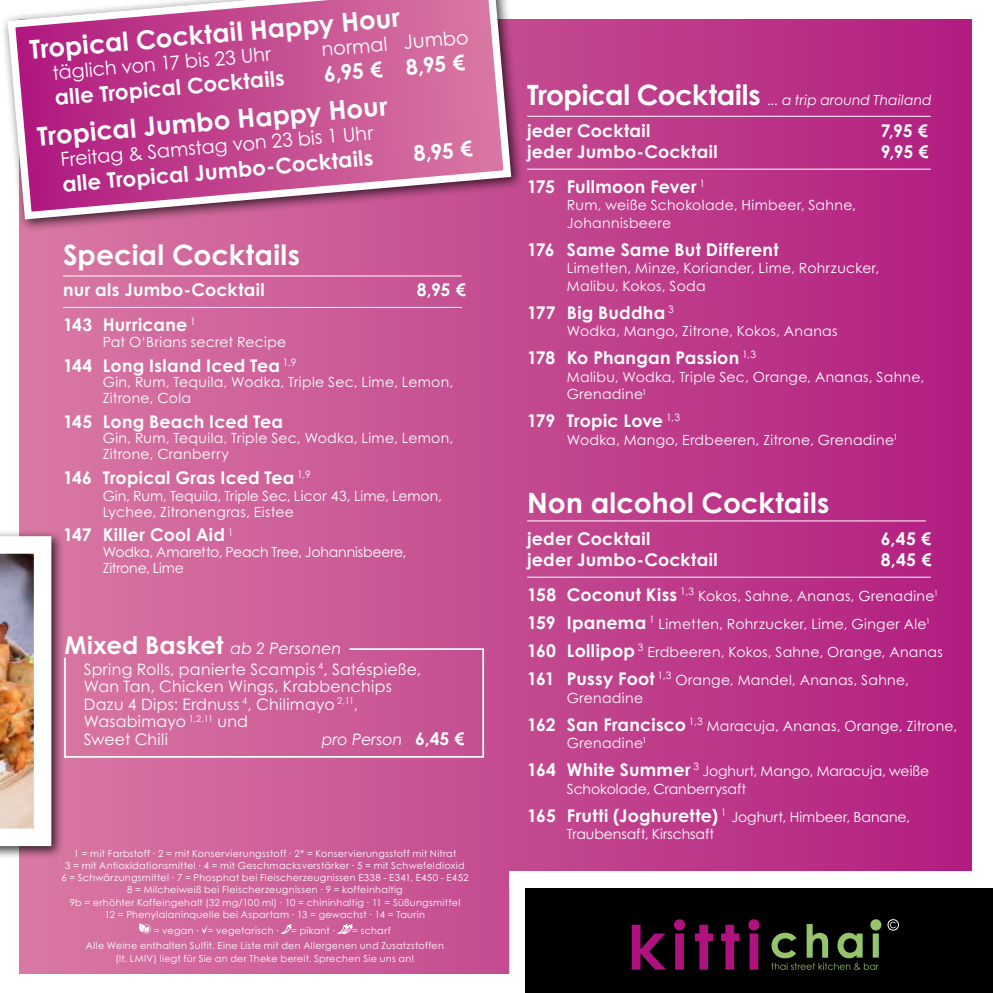
<style>
.page{position:relative;width:993px;height:993px;background:#fff}
.page>*{position:absolute;margin:0;border:0;box-sizing:border-box;transform-origin:0 0}
.t1{font:700 28px "Century Gothic Std";letter-spacing:.005em;color:#fff}
.t2{font:700 26.07px "Century Gothic Std";color:#fff}
.t3{font:700 24.5px "Century Gothic Std";color:#fff}
.t4{font:700 21.35px "Century Gothic Std";color:#fff}
.t5{font:19.25px "Century Gothic Std";color:#fff}
.t6{font:700 17.5px "Century Gothic Std";letter-spacing:.015em;color:#fff}
.t7{font:15.75px/17.5px "Century Gothic Std";letter-spacing:.02em;color:#fff}
.t8{font:italic 15.75px "Century Gothic Std";color:#fff}
.t9{font:14px/28px "Century Gothic Std";letter-spacing:.02em;color:#fff}
.t10{font:14px/28px "Century Gothic Std";color:#fff}
.t11{font:14px/15.8px "Century Gothic Std";letter-spacing:-.015em;color:#fff}
.t12{font:italic 14px "Century Gothic Std";letter-spacing:.01em;color:#fff}
.t13{font:14px "Century Gothic Std";letter-spacing:-.005em;color:#fff}
.t14{font:9.62px/12.2px "Century Gothic Std";letter-spacing:.03em;color:#fff;text-align:center}
.s1{font-weight:400;font-style:italic;font-size:15.75px}
.s2{font-weight:700;font-style:normal;font-size:17.5px}
.s3{font-weight:700;font-style:normal;font-size:28px}
.s4{font-weight:700;font-size:17.5px}
</style>
<div class="page">
<div style="left:20px;top:20px;width:972px;height:952px;background:linear-gradient(to right,#d97aa3,#b11c7f)"></div>
<hr style="left:527px;top:520px;width:398px;height:1px;background:#fff">
<hr style="left:527px;top:116px;width:403px;height:1px;background:#fff">
<hr style="left:527px;top:169px;width:403px;height:1px;background:#fff">
<hr style="left:527px;top:576px;width:403px;height:1px;background:#fff">
<div style="left:509px;top:870px;width:483px;height:18px;background:#fff"></div>
<div style="left:509px;top:870px;width:17px;height:122px;background:#fff"></div>
<div style="left:971px;top:0;width:21px;height:879px;background:#fff"></div>
<hr style="left:63px;top:275px;width:398px;height:1px;background:#fff">
<hr style="left:63px;top:307px;width:398px;height:1px;background:#fff">
<div style="left:525px;top:888px;width:467px;height:104px;background:#000"></div>
<svg style="left:631px;top:919px;width:128px;height:50px"></svg>
<div style="left:887px;top:918px;width:11px;height:12px;border:1px solid #fff;border-radius:50%"></div>
<svg style="left:889px;top:921px;width:6px;height:6px"></svg>
<svg style="left:771px;top:919px;width:110px;height:50px"></svg>
<div style="left:0;top:530px;width:65px;height:328px;background:#000;opacity:.75"></div>
<img style="left:0;top:536px;width:51px;height:309px">
<svg style="left:139px;top:922px;width:12px;height:11px"></svg>
<svg style="left:201px;top:924px;width:7px;height:9px"></svg>
<svg style="left:281px;top:923px;width:10px;height:10px"></svg>
<svg style="left:337px;top:923px;width:15px;height:10px"></svg>
<div style="left:1px;top:0;width:523px;height:233px;background:#000;opacity:.75"></div>
<svg style="left:4px;top:0;width:511px;height:223px;background:#c75f9b"></svg>
<svg style="left:63px;top:647px;width:422px;height:111px;background:#cf659c"></svg>
<h2 class="t2" style="left:28px;top:33px;width:373px;rotate:-5deg">Tropical Cocktail Happy Hour</h2>
<h3 class="t5" style="left:320px;top:38px;width:149px;rotate:-5deg">normal Jumbo</h3>
<h3 class="t5" style="left:52px;top:61px;width:221px;rotate:-5deg">täglich von 17 bis 23 Uhr</h3>
<h3 class="t4" style="left:322px;top:61px;width:143px;rotate:-5deg">6,95 € 8,95 €</h3>
<h2 class="t2" style="left:36px;top:120px;width:353px;rotate:-5deg">Tropical Jumbo Happy Hour</h2>
<h3 class="t4" style="left:54px;top:84px;width:232px;rotate:-5deg">alle Tropical Cocktails</h3>
<h3 class="t5" style="left:59px;top:148px;width:315px;rotate:-5deg">Freitag &amp; Samstag von 23 bis 1 Uhr</h3>
<h3 class="t4" style="left:61px;top:171px;width:313px;rotate:-5deg">alle Tropical Jumbo-Cocktails</h3>
<h3 class="t4" style="left:412px;top:140px;width:61px;rotate:-5deg">8,95 €</h3>
<h1 class="t1" style="left:63px;top:237px;width:238px">Special Cocktails</h1>
<p class="t6" style="left:63px;top:279px;width:203px">nur als Jumbo-Cocktail</p>
<p class="t6" style="left:416px;top:279px;width:50px">8,95 €</p>
<p class="t6" style="left:63px;top:314px;width:134px">143 Hurricane <sup>1</sup></p>
<p class="t9" style="left:103px;top:328px;width:185px">Pat O‘Brians secret Recipe</p>
<p class="t6" style="left:63px;top:354px;width:235px">144 Long Island Iced Tea <sup>1,9</sup></p>
<p class="t9" style="left:103px;top:374px;width:352px;line-height:15.8px">Gin, Rum, Tequila, Wodka, Triple Sec, Lime, Lemon,<br>Zitrone, Cola</p>
<p class="t6" style="left:63px;top:410px;width:221px">145 Long Beach Iced Tea</p>
<p class="t9" style="left:103px;top:430px;width:352px;line-height:15.8px">Gin, Rum, Tequila, Triple Sec, Wodka, Lime, Lemon,<br>Zitrone, Cranberry</p>
<p class="t6" style="left:63px;top:466px;width:249px">146 Tropical Gras Iced Tea <sup>1,9</sup></p>
<p class="t9" style="left:103px;top:488px;width:340px;line-height:15.8px">Gin, Rum, Tequila, Triple Sec, Licor 43, Lime, Lemon,<br>Lychee, Zitronengras, Eistee</p>
<p class="t6" style="left:63px;top:524px;width:172px">147 Killer Cool Aid <sup>1</sup></p>
<p class="t11" style="left:103px;top:544px;width:305px">Wodka, Amaretto, Peach Tree, Johannisbeere,<br>Zitrone, Lime</p>
<h3 class="t3" style="left:64px;top:629px;width:278px">Mixed Basket <span class="s1">ab 2 Personen</span></h3>
<p class="t7" style="left:84px;top:659px;width:339px">Spring Rolls, panierte Scampis <sup>4</sup>, Satéspieße,<br>Wan Tan, Chicken Wings, Krabbenchips<br>Dazu 4 Dips: Erdnuss <sup>4</sup>, Chilimayo <sup>2,11</sup>,<br>Wasabimayo <sup>1,2,11</sup> und<br>Sweet Chili</p>
<p class="t8" style="left:322px;top:729px;width:144px">pro Person <span class="s2">6,45 €</span></p>
<p class="t14" style="left:61px;top:846px;width:408px">1 = mit Farbstoff · 2 = mit Konservierungsstoff · 2* = Konservierungsstoff mit Nitrat<br>3 = mit Antioxidationsmittel · 4 = mit Geschmacksverstärker · 5 = mit Schwefeldioxid 6 = Schwärzungsmittel · 7 = Phosphat bei Fleischerzeugnissen E338 - E341, E450 - E452<br>8 = Milcheiweiß bei Fleischerzeugnissen · 9 = koffeinhaltig<br>9b = erhöhter Koffeingehalt (32 mg/100 ml) · 10 = chininhaltig · 11 = Süßungsmittel<br>12 = Phenylalaninquelle bei Aspartam · 13 = gewachst · 14 = Taurin</p>
<p class="t14" style="left:154px;top:923px;width:127px">= vegan ∙ = vegetarisch ∙</p>
<p class="t14" style="left:291px;top:923px;width:45px">= pikant ∙</p>
<p class="t14" style="left:86px;top:921px;width:359px;line-height:15.8px;text-align:left;text-indent:266px">= scharf<br>Alle Weine enthalten Sulfit. Eine Liste mit den Allergenen und Zusatzstoffen</p>
<p class="t14" style="left:115px;top:951px;width:300px">(lt. LMIV) liegt für Sie an der Theke bereit. Sprechen Sie uns an!</p>
<p class="t12" style="left:527px;top:92px;width:406px"><span class="s3">Tropical Cocktails</span> ... a trip around Thailand</p>
<p class="t6" style="left:527px;top:119px;width:125px">jeder Cocktail</p>
<p class="t6" style="left:880px;top:119px;width:49px">7,95 €</p>
<p class="t6" style="left:527px;top:140px;width:192px">jeder Jumbo-Cocktail</p>
<p class="t6" style="left:880px;top:140px;width:49px">9,95 €</p>
<p class="t6" style="left:527px;top:175px;width:179px">175 Fullmoon Fever <sup>1</sup></p>
<p class="t9" style="left:566px;top:196px;width:291px;line-height:17.5px">Rum, weiße Schokolade, Himbeer, Sahne,<br>Johannisbeere</p>
<p class="t6" style="left:527px;top:238px;width:253px">176 Same Same But Different</p>
<p class="t9" style="left:566px;top:259px;width:314px;line-height:17.5px">Limetten, Minze, Koriander, Lime, Rohrzucker,<br>Malibu, Kokos, Soda</p>
<p class="t6" style="left:527px;top:301px;width:148px">177 Big Buddha <sup>3</sup></p>
<p class="t9" style="left:566px;top:317px;width:272px">Wodka, Mango, Zitrone, Kokos, Ananas</p>
<p class="t6" style="left:527px;top:347px;width:230px">178 Ko Phangan Passion <sup>1,3</sup></p>
<p class="t9" style="left:566px;top:367px;width:359px;line-height:17.5px">Malibu, Wodka, Triple Sec, Orange, Ananas, Sahne,<br>Grenadine<sup>1</sup></p>
<p class="t6" style="left:527px;top:410px;width:154px">179 Tropic Love <sup>1,3</sup></p>
<p class="t9" style="left:566px;top:425px;width:332px">Wodka, Mango, Erdbeeren, Zitrone, Grenadine<sup>1</sup></p>
<h1 class="t1" style="left:527px;top:485px;width:304px">Non alcohol Cocktails</h1>
<p class="t6" style="left:527px;top:527px;width:125px">jeder Cocktail</p>
<p class="t6" style="left:880px;top:527px;width:52px">6,45 €</p>
<p class="t6" style="left:527px;top:548px;width:192px">jeder Jumbo-Cocktail</p>
<p class="t6" style="left:880px;top:548px;width:52px">8,45 €</p>
<p class="t9" style="left:527px;top:581px;width:417px"><span class="s4">158 Coconut Kiss</span> <sup>1,3</sup> Kokos, Sahne, Ananas, Grenadine<sup>1<br></sup><span class="s4">159 Ipanema</span> <sup>1</sup> Limetten, Rohrzucker, Lime, Ginger Ale<sup>1<br></sup><span class="s4">160 Lollipop</span> <sup>3</sup> Erdbeeren, Kokos, Sahne, Orange, Ananas <span class="s4">161 Pussy Foot</span> <sup>1,3</sup> Orange, Mandel, Ananas, Sahne,</p>
<p class="t9" style="left:527px;top:683px;width:431px;text-indent:40px">Grenadine<br><span class="s4">162 San Francisco</span> <sup>1,3</sup> Maracuja, Ananas, Orange, Zitrone,</p>
<p class="t10" style="left:527px;top:728px;width:403px;text-indent:40px">Grenadine<sup>1<br></sup><span class="s4">164 White Summer</span> <sup>3</sup> Joghurt, Mango, Maracuja, weiße</p>
<p class="t10" style="left:527px;top:774px;width:384px;text-indent:40px">Schokolade, Cranberrysaft<br><span class="s4">165 Frutti (Joghurette)</span> <sup>1</sup> Joghurt, Himbeer, Banane,</p>
<p class="t13" style="left:566px;top:825px;width:149px">Traubensaft, Kirschsaft</p>
</div>
